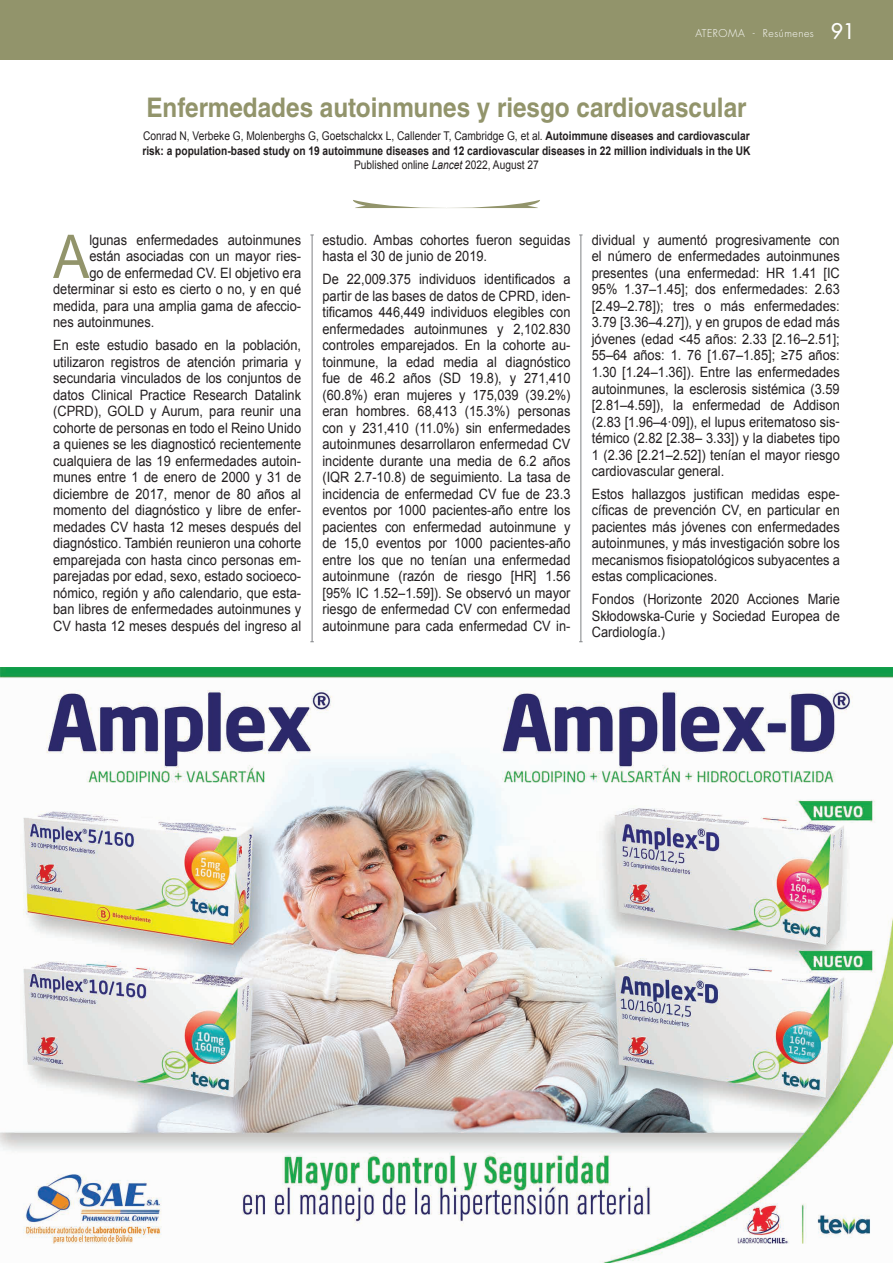
<style>
.page{position:relative;width:893px;height:1263px;background:#fff}
.page>*{position:absolute;margin:0;border:0;box-sizing:border-box;transform-origin:0 0}
.t1{font:60.3px "Arial";color:#92946b;scale:.9 1}
.t2{font:700 27px "Helvetica LT Std";color:#92946b;scale:.9 1}
.t3{font:14.25px/16.5px "Arial";color:#231f20;text-align:justify;scale:.9 1}
.t4{font:700 12px/14.4px "Arial";color:#231f20;text-align:center;scale:.85 1}
.t5{font:300 10.5px "Futura Std";letter-spacing:.05em;color:#fff}
.s1{font-weight:500;font-size:21px}
.s2{font-weight:400}
.s3{font-weight:400;font-style:italic}
</style>
<div class="page">
<div style="left:0;top:0;width:893px;height:60px;background:#92946b"></div>
<svg style="left:353px;top:200px;width:187px;height:8px"></svg>
<img style="left:0;top:667px;width:893px;height:596px">
<hr style="left:312px;top:235px;width:1px;height:407px;background:#808285">
<hr style="left:580px;top:235px;width:1px;height:407px;background:#808285">
<p class="t5" style="left:695px;top:26px;width:161px">ATEROMA - Resúmenes <span class="s1">91</span></p>
<h2 class="t2" style="left:146px;top:91px;width:668px">Enfermedades autoinmunes y riesgo cardiovascular</h2>
<p class="t4" style="left:142px;top:129px;width:717px"><span class="s2">Conrad N, Verbeke G, Molenberghs G, Goetschalckx L, Callender T, Cambridge G, et al.</span> Autoimmune diseases and cardiovascular risk: a population-based study on 19 autoimmune diseases and 12 cardiovascular diseases in 22 million individuals in the UK<br><span class="s2">Published online</span> <span class="s3">Lancet</span> <span class="s2">2022, August 27</span></p>
<h1 class="t1" style="left:53px;top:217px;width:42px">A</h1>
<p class="t3" style="left:89px;top:232px;width:237px">lgunas enfermedades autoinmunes</p>
<p class="t3" style="left:89px;top:248px;width:237px">están asociadas con un mayor ries-</p>
<p class="t3" style="left:89px;top:265px;width:237px">go de enfermedad CV. El objetivo era</p>
<p class="t3" style="left:53px;top:281px;width:277px">determinar si esto es cierto o no, y en qué</p>
<p class="t3" style="left:53px;top:298px;width:277px">medida, para una amplia gama de afeccio-</p>
<p class="t3" style="left:53px;top:314px;width:114px">nes autoinmunes.</p>
<p class="t3" style="left:53px;top:337px;width:277px">En este estudio basado en la población, utilizaron registros de atención primaria y secundaria vinculados de los conjuntos de datos Clinical Practice Research Datalink (CPRD), GOLD y Aurum, para reunir una cohorte de personas en todo el Reino Unido a quienes se les diagnosticó recientemente cualquiera de las 19 enfermedades autoin&shy;munes entre 1 de enero de 2000 y 31 de diciembre de 2017, menor de 80 años al momento del diagnóstico y libre de enfer&shy;medades CV hasta 12 meses después del diagnóstico. También reunieron una cohorte emparejada con hasta cinco personas em&shy;parejadas por edad, sexo, estado socioeco&shy;nómico, región y año calendario, que esta&shy;ban libres de enfermedades autoinmunes y CV hasta 12 meses después del ingreso al</p>
<p class="t3" style="left:322px;top:232px;width:277px">estudio. Ambas cohortes fueron seguidas hasta el 30 de junio de 2019.</p>
<p class="t3" style="left:322px;top:271px;width:277px">De 22,009.375 individuos identificados a partir de las bases de datos de CPRD, iden&shy;tificamos 446,449 individuos elegibles con enfermedades autoinmunes y 2,102.830 controles emparejados. En la cohorte au&shy;toinmune, la edad media al diagnóstico fue de 46.2 años (SD 19.8), y 271,410 (60.8%) eran mujeres y 175,039 (39.2%) eran hombres. 68,413 (15.3%) personas con y 231,410 (11.0%) sin enfermedades autoinmunes desarrollaron enfermedad CV incidente durante una media de 6.2 años (IQR 2.7-10.8) de seguimiento. La tasa de incidencia de enfermedad CV fue de 23.3 eventos por 1000 pacientes-año entre los pacientes con enfermedad autoinmune y de 15,0 eventos por 1000 pacientes-año entre los que no tenían una enfermedad autoinmune (razón de riesgo [HR] 1.56 [95% IC 1.52–1.59]). Se observó un mayor riesgo de enfermedad CV con enfermedad autoinmune para cada enfermedad CV in-</p>
<p class="t3" style="left:592px;top:232px;width:277px">dividual y aumentó progresivamente con el número de enfermedades autoinmunes presentes (una enfermedad: HR 1.41 [IC 95% 1.37–1.45]; dos enfermedades: 2.63 [2.49–2.78]); tres o más enfermedades:<br>3.79 [3.36–4.27]), y en grupos de edad más jóvenes (edad &lt;45 años: 2.33 [2.16–2.51]; 55–64 años: 1. 76 [1.67–1.85]; ≥75 años:<br>1.30 [1.24–1.36]). Entre las enfermedades autoinmunes, la esclerosis sistémica (3.59 [2.81–4.59]), la enfermedad de Addison (2.83 [1.96–4·09]), el lupus eritematoso sis&shy;témico (2.82 [2.38– 3.33]) y la diabetes tipo 1 (2.36 [2.21–2.52]) tenían el mayor riesgo cardiovascular general.</p>
<p class="t3" style="left:592px;top:486px;width:277px">Estos hallazgos justifican medidas espe&shy;cíficas de prevención CV, en particular en pacientes más jóvenes con enfermedades autoinmunes, y más investigación sobre los mecanismos fisiopatológicos subyacentes a estas complicaciones.</p>
<p class="t3" style="left:592px;top:591px;width:277px">Fondos (Horizonte 2020 Acciones Marie Skłodowska-Curie y Sociedad Europea de Cardiología.)</p>
</div>
